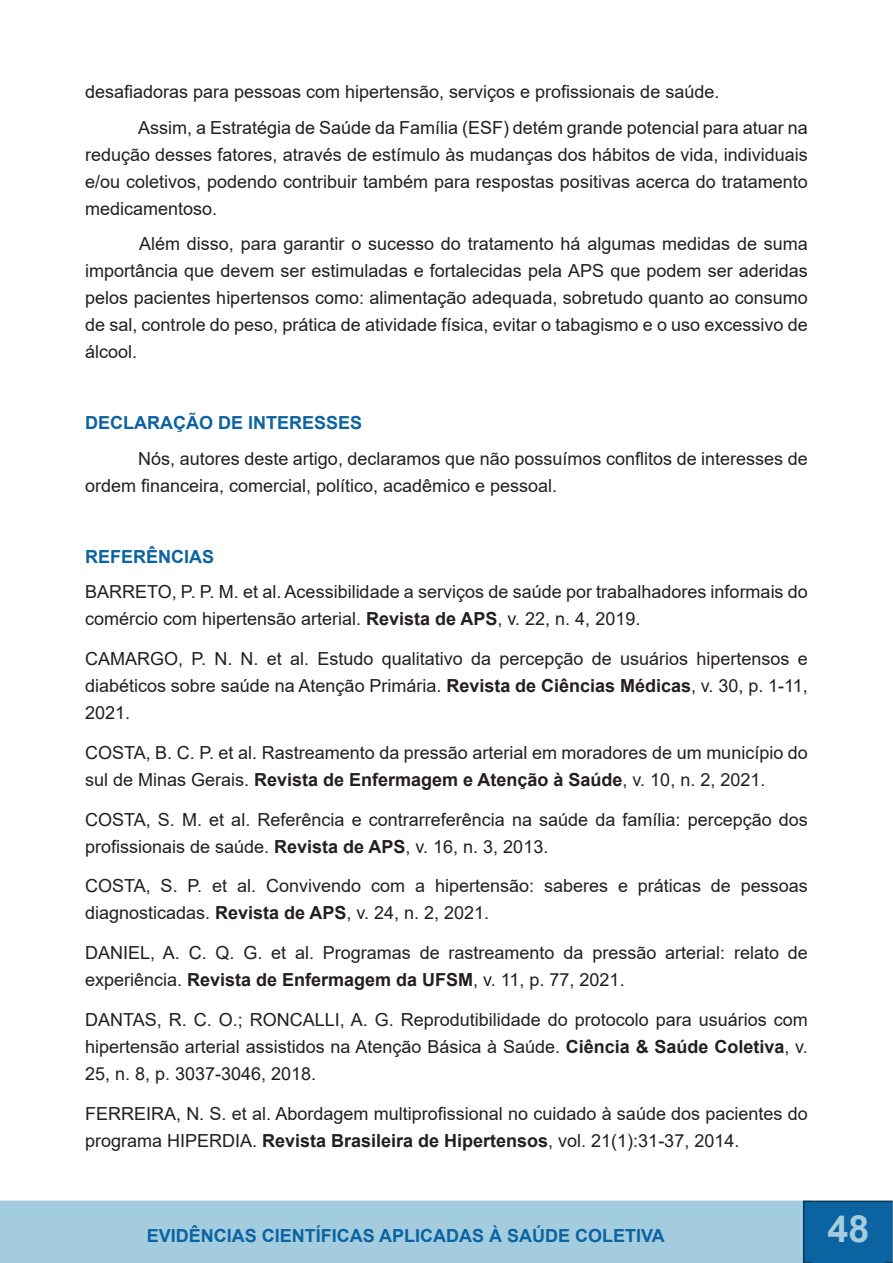
<style>
.page{position:relative;width:893px;height:1263px;background:#fff}
.page>*{position:absolute;margin:0;border:0;box-sizing:border-box;transform-origin:0 0}
.t1{font:700 37.5px "Arial";color:#a3ccde}
.t2{font:18px/27px "Arial";color:#231f20}
.Heading_1{font:700 18px "Arial";color:#0b63a2}
.s1{font-weight:700}
</style>
<div class="page">
<div style="left:1px;top:1201px;width:809px;height:61px;background:#a3ccde"></div>
<div style="left:0;top:1200px;width:811px;height:63px;border:2px solid #a3ccde"></div>
<div style="left:803px;top:1200px;width:90px;height:63px;background:#0b63a2;border:2px solid #073852"></div>
<div style="left:812px;top:1214px;width:72px;height:49px;background:#0b63a2"></div>
<svg style="left:892px;top:1200px;width:1px;height:62px"></svg>
<p class="t2" style="left:85px;top:78px;width:636px">desafiadoras para pessoas com hipertensão, serviços e profissionais de saúde.</p>
<p class="t2" style="left:85px;top:114px;width:724px;text-align:justify;text-indent:53px">Assim, a Estratégia de Saúde da Família (ESF) detém grande potencial para atuar na redução desses fatores, através de estímulo às mudanças dos hábitos de vida, individuais e/ou coletivos, podendo contribuir também para respostas positivas acerca do tratamento medicamentoso.</p>
<p class="t2" style="left:85px;top:230px;width:724px;text-align:justify;text-indent:54px">Além disso, para garantir o sucesso do tratamento há algumas medidas de suma importância que devem ser estimuladas e fortalecidas pela APS que podem ser aderidas pelos pacientes hipertensos como: alimentação adequada, sobretudo quanto ao consumo de sal, controle do peso, prática de atividade física, evitar o tabagismo e o uso excessivo de álcool.</p>
<p class="Heading_1" style="left:85px;top:410px;width:279px">DECLARAÇÃO DE INTERESSES</p>
<p class="t2" style="left:85px;top:445px;width:724px;text-indent:53px">Nós, autores deste artigo, declaramos que não possuímos conflitos de interesses de ordem financeira, comercial, político, acadêmico e pessoal.</p>
<p class="Heading_1" style="left:85px;top:544px;width:131px">REFERÊNCIAS</p>
<p class="t2" style="left:85px;top:578px;width:724px">BARRETO, P. P. M. et al. Acessibilidade a serviços de saúde por trabalhadores informais do comércio com hipertensão arterial. <span class="s1">Revista de APS</span>, v. 22, n. 4, 2019.</p>
<p class="t2" style="left:85px;top:645px;width:724px;text-align:justify">CAMARGO, P. N. N. et al. Estudo qualitativo da percepção de usuários hipertensos e diabéticos sobre saúde na Atenção Primária. <span class="s1">Revista de Ciências Médicas</span>, v. 30, p. 1-11, 2021.</p>
<p class="t2" style="left:85px;top:739px;width:724px">COSTA, B. C. P. et al. Rastreamento da pressão arterial em moradores de um município do sul de Minas Gerais. <span class="s1">Revista de Enfermagem e Atenção à Saúde</span>, v. 10, n. 2, 2021.</p>
<p class="t2" style="left:85px;top:806px;width:724px">COSTA, S. M. et al. Referência e contrarreferência na saúde da família: percepção dos profissionais de saúde. <span class="s1">Revista de APS</span>, v. 16, n. 3, 2013.</p>
<p class="t2" style="left:85px;top:872px;width:724px">COSTA, S. P. et al. Convivendo com a hipertensão: saberes e práticas de pessoas diagnosticadas. <span class="s1">Revista de APS</span>, v. 24, n. 2, 2021.</p>
<p class="t2" style="left:85px;top:939px;width:724px">DANIEL, A. C. Q. G. et al. Programas de rastreamento da pressão arterial: relato de experiência. <span class="s1">Revista de Enfermagem da UFSM</span>, v. 11, p. 77, 2021.</p>
<p class="t2" style="left:85px;top:1006px;width:724px;text-align:justify">DANTAS, R. C. O.; RONCALLI, A. G. Reprodutibilidade do protocolo para usuários com hipertensão arterial assistidos na Atenção Básica à Saúde. <span class="s1">Ciência &amp; Saúde Coletiva</span>, v.<br>25, n. 8, p. 3037-3046, 2018.</p>
<p class="t2" style="left:85px;top:1100px;width:724px">FERREIRA, N. S. et al. Abordagem multiprofissional no cuidado à saúde dos pacientes do programa HIPERDIA. <span class="s1">Revista Brasileira de Hipertensos</span>, vol. 21(1):31-37, 2014.</p>
<p class="Heading_1" style="left:147px;top:1223px;width:520px">EVIDÊNCIAS CIENTÍFICAS APLICADAS À SAÚDE COLETIVA</p>
<h1 class="t1" style="left:827px;top:1202px;width:43px">48</h1>
</div>
